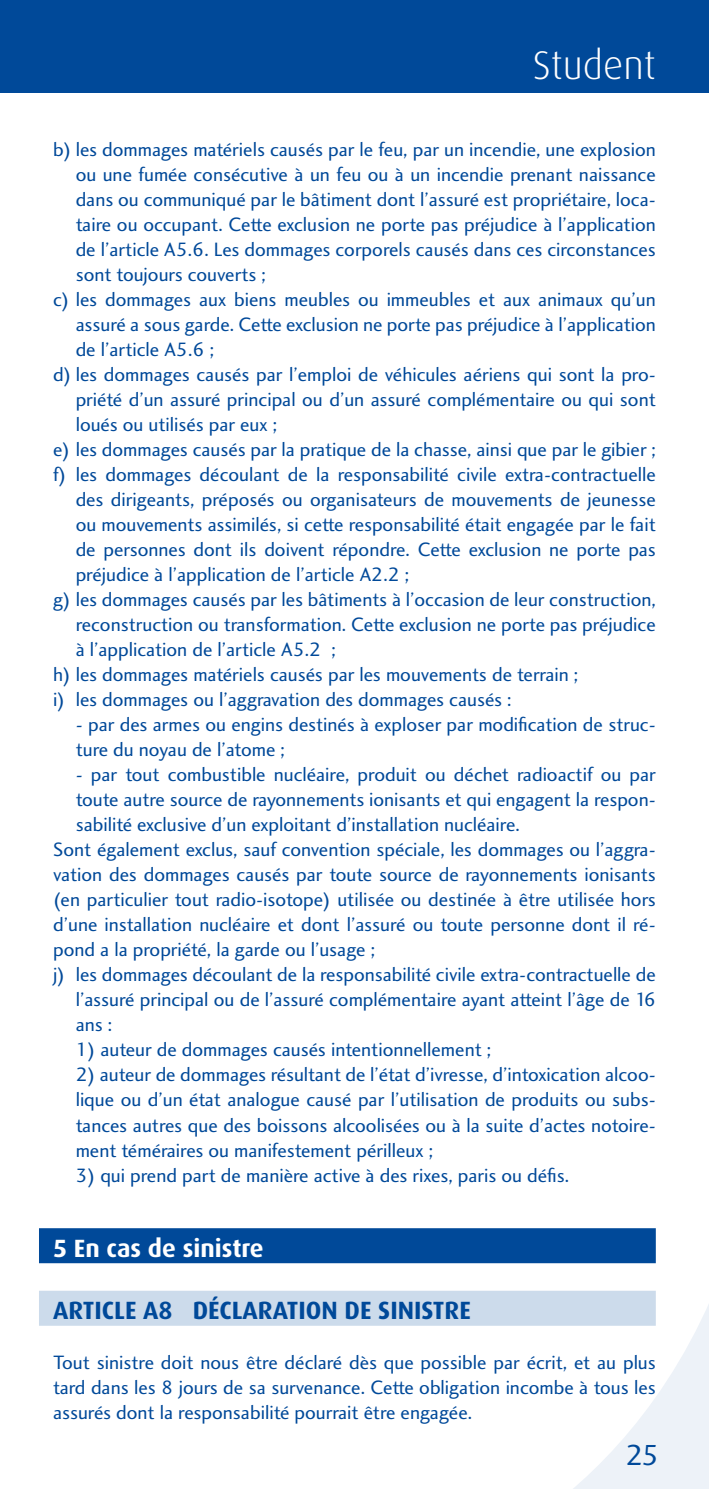
<style>
.page{position:relative;width:709px;height:1489px;background:#fff}
.page>*{position:absolute;margin:0;border:0;box-sizing:border-box;transform-origin:0 0}
.t1{font:300 40px "Dax";color:#fff}
.t2{font:30px "Charlotte Sans Book Plain";color:#004999}
.subtitel{font:700 25px "Dax";color:#004999}
.titel{font:700 25px "Dax";color:#fff}
.body{font:20px/25px "Charlotte Sans Book Plain";color:#004999;text-align:justify}
</style>
<div class="page">
<svg style="left:547px;top:1263px;width:162px;height:225px"></svg>
<div style="left:0;top:0;width:709px;height:92px;background:#004999"></div>
<div style="left:39px;top:1228px;width:617px;height:35px;background:#004999"></div>
<div style="left:39px;top:1290px;width:617px;height:35px;background:#ccdbeb"></div>
<h1 class="t1" style="left:533px;top:43px;width:124px">Student</h1>
<p class="body" style="left:76px;top:136px;width:581px;text-indent:-22px">b) les dommages matériels causés par le feu, par un incendie, une explosion ou une fumée consécutive à un feu ou à un incendie prenant naissance dans ou communiqué par le bâtiment dont l’assuré est propriétaire, loca&shy;taire ou occupant. Cette exclusion ne porte pas préjudice à l’application de l’article A5.6. Les dommages corporels causés dans ces circonstances sont toujours couverts ;</p>
<p class="body" style="left:76px;top:286px;width:581px;text-indent:-22px">c) les dommages aux biens meubles ou immeubles et aux animaux qu’un assuré a sous garde. Cette exclusion ne porte pas préjudice à l’application de l’article A5.6 ;</p>
<p class="body" style="left:76px;top:361px;width:581px;text-indent:-22px">d) les dommages causés par l’emploi de véhicules aériens qui sont la pro&shy;priété d’un assuré principal ou d’un assuré complémentaire ou qui sont loués ou utilisés par eux ;</p>
<p class="body" style="left:53px;top:436px;width:604px">e) les dommages causés par la pratique de la chasse, ainsi que par le gibier ;</p>
<p class="body" style="left:76px;top:461px;width:581px;text-indent:-22px">f) les dommages découlant de la responsabilité civile extra-contractuelle des dirigeants, préposés ou organisateurs de mouvements de jeunesse ou mouvements assimilés, si cette responsabilité était engagée par le fait de personnes dont ils doivent répondre. Cette exclusion ne porte pas préjudice à l’application de l’article A2.2 ;</p>
<p class="body" style="left:76px;top:586px;width:581px;text-indent:-22px">g) les dommages causés par les bâtiments à l’occasion de leur construction, reconstruction ou transformation. Cette exclusion ne porte pas préjudice à l’application de l’article A5.2 ;</p>
<p class="body" style="left:53px;top:661px;width:526px">h) les dommages matériels causés par les mouvements de terrain ;</p>
<p class="body" style="left:53px;top:686px;width:460px">i) les dommages ou l’aggravation des dommages causés :</p>
<p class="body" style="left:76px;top:711px;width:581px">- par des armes ou engins destinés à exploser par modification de struc&shy;ture du noyau de l’atome ;</p>
<p class="body" style="left:76px;top:761px;width:581px">- par tout combustible nucléaire, produit ou déchet radioactif ou par toute autre source de rayonnements ionisants et qui engagent la respon&shy;sabilité exclusive d’un exploitant d’installation nucléaire.</p>
<p class="body" style="left:53px;top:836px;width:604px">Sont également exclus, sauf convention spéciale, les dommages ou l’aggra&shy;vation des dommages causés par toute source de rayonnements ionisants (en particulier tout radio-isotope) utilisée ou destinée à être utilisée hors d’une installation nucléaire et dont l’assuré ou toute personne dont il ré&shy;pond a la propriété, la garde ou l’usage ;</p>
<p class="body" style="left:76px;top:961px;width:581px;text-indent:-22px">j) les dommages découlant de la responsabilité civile extra-contractuelle de l’assuré principal ou de l’assuré complémentaire ayant atteint l’âge de 16 ans :</p>
<p class="body" style="left:76px;top:1036px;width:417px">1) auteur de dommages causés intentionnellement ;</p>
<p class="body" style="left:76px;top:1061px;width:581px">2) auteur de dommages résultant de l’état d’ivresse, d’intoxication alcoo&shy;lique ou d’un état analogue causé par l’utilisation de produits ou subs&shy;tances autres que des boissons alcoolisées ou à la suite d’actes notoire&shy;ment téméraires ou manifestement périlleux ;</p>
<p class="body" style="left:76px;top:1161px;width:495px">3) qui prend part de manière active à des rixes, paris ou défis.</p>
<p class="titel" style="left:53px;top:1233px;width:212px">5 En cas de sinistre</p>
<p class="subtitel" style="left:53px;top:1296px;width:419px">ARTICLE A8 DÉCLARATION DE SINISTRE</p>
<p class="body" style="left:53px;top:1349px;width:604px">Tout sinistre doit nous être déclaré dès que possible par écrit, et au plus tard dans les 8 jours de sa survenance. Cette obligation incombe à tous les assurés dont la responsabilité pourrait être engagée.</p>
<h2 class="t2" style="left:625px;top:1436px;width:36px">25</h2>
</div>
